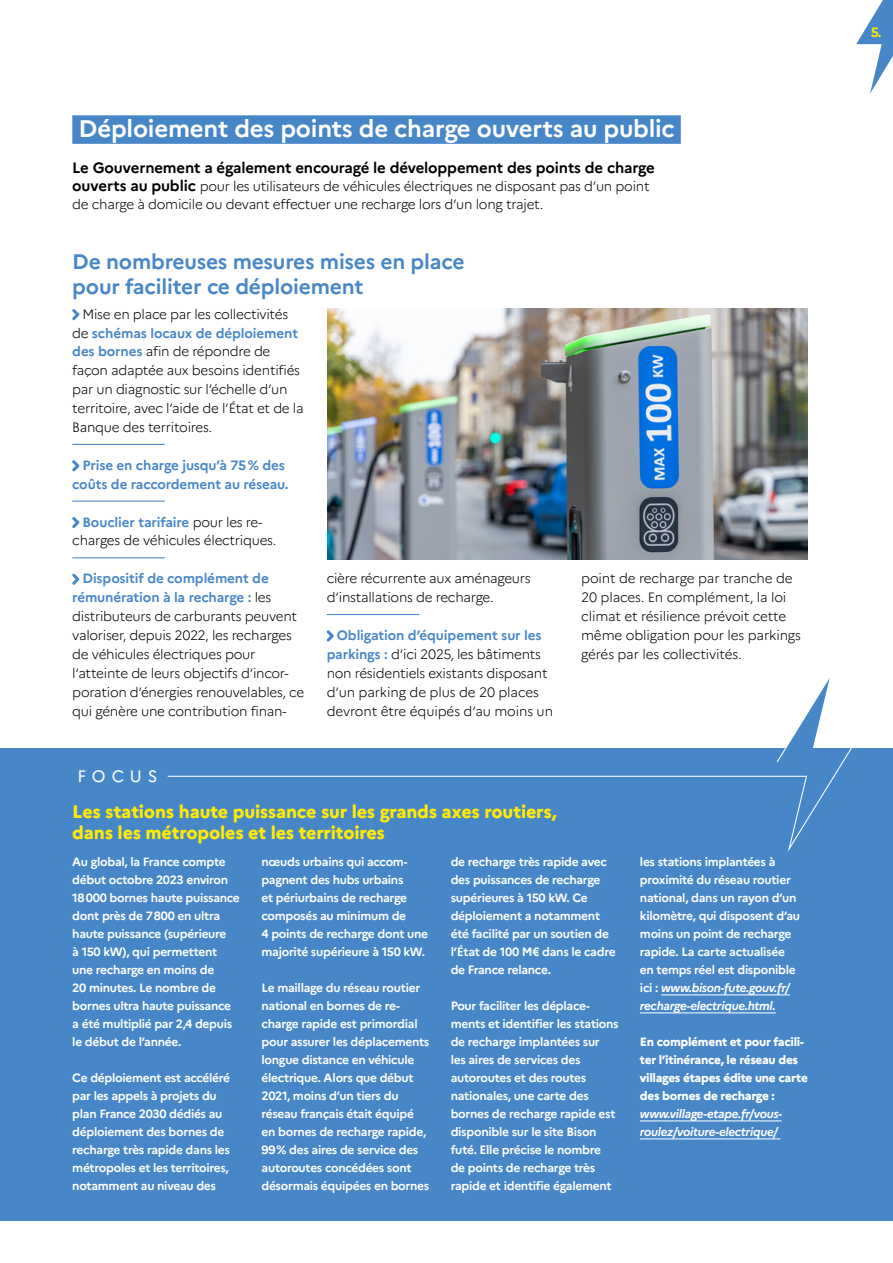
<style>
.page{position:relative;width:893px;height:1263px;background:#fff}
.page>*{position:absolute;margin:0;border:0;box-sizing:border-box;transform-origin:0 0}
.t1{font:700 24px "Marianne";letter-spacing:-.01em;color:#fff}
.t2{font:700 21px/25.5px "Marianne";letter-spacing:-.01em;color:#4887c7}
.t3{font:800 18px/21px "Marianne";letter-spacing:-.01em;color:#ffea07}
.t4{font:16.5px "Marianne";letter-spacing:.35em;color:#fff}
.t5{font:700 15px "Marianne";letter-spacing:-.01em;color:#000}
.t6{font:300 13.5px/18.9px "Marianne";letter-spacing:-.02em;color:#000}
.t7{font:700 13.5px/18.9px "Marianne";letter-spacing:-.01em;color:#4887c7;text-align:center}
.t8{font:700 13.5px "Marianne";color:#ffea07}
.t9{font:700 12px/18px "Marianne";letter-spacing:-.025em;color:#fff}
.t10{font:800 12px/18px "Marianne";letter-spacing:-.025em;color:#fff}
.t11{font:italic 700 12px/18px "Marianne";letter-spacing:-.025em;color:#fff}
.s1{font-weight:700;font-size:15px}
.s2{font-weight:700;color:#4887c7}
.s3{font-style:italic}
</style>
<div class="page">
<svg style="left:72px;top:309px;width:7px;height:11px"></svg>
<hr style="left:72px;top:444px;width:93px;height:1px;background:#4887c7">
<svg style="left:72px;top:460px;width:7px;height:11px"></svg>
<hr style="left:72px;top:501px;width:93px;height:1px;background:#4887c7">
<svg style="left:72px;top:517px;width:7px;height:11px"></svg>
<hr style="left:72px;top:557px;width:93px;height:1px;background:#4887c7">
<svg style="left:72px;top:573px;width:7px;height:12px"></svg>
<hr style="left:327px;top:614px;width:92px;height:1px;background:#4887c7">
<svg style="left:327px;top:630px;width:7px;height:11px"></svg>
<div style="left:72px;top:115px;width:609px;height:29px;background:#4887c7"></div>
<img style="left:327px;top:308px;width:481px;height:251px">
<div style="left:0;top:748px;width:893px;height:472px;background:#4887c7"></div>
<svg style="left:767px;top:678px;width:85px;height:174px"></svg>
<hr style="left:661px;top:994px;width:129px;height:1px;background:#fff">
<hr style="left:640px;top:1012px;width:136px;height:1px;background:#fff">
<hr style="left:640px;top:1120px;width:141px;height:1px;background:#fff">
<hr style="left:640px;top:1138px;width:140px;height:1px;background:#fff">
<hr style="left:168px;top:776px;width:600px;height:1px;background:#fff">
<svg style="left:856px;top:0;width:37px;height:94px"></svg>
<div style="left:883px;top:0;width:10px;height:34px;background:#4887c7"></div>
<h1 class="t1" style="left:79px;top:110px;width:598px">Déploiement des points de charge ouverts au public</h1>
<p class="t5" style="left:72px;top:156px;width:584px">Le Gouvernement a également encouragé le développement des points de charge</p>
<p class="t6" style="left:72px;top:176px;width:579px;line-height:18px"><span class="s1">ouverts au public</span> pour les utilisateurs de véhicules électriques ne disposant pas d’un point de charge à domicile ou devant effectuer une recharge lors d’un long trajet.</p>
<h2 class="t2" style="left:72px;top:247px;width:394px">De nombreuses mesures mises en place pour faciliter ce déploiement</h2>
<p class="t6" style="left:72px;top:303px;width:233px;text-indent:10px">Mise en place par les collectivités de <span class="s2">schémas locaux de déploiement des bornes</span> afin de répondre de façon adaptée aux besoins identifiés par un diagnostic sur l’échelle d’un territoire, avec l’aide de l’État et de la Banque des territoires.</p>
<p class="t7" style="left:72px;top:454px;width:218px">Prise en charge jusqu’à 75 % des coûts de raccordement au réseau.</p>
<p class="t6" style="left:72px;top:511px;width:206px;text-align:center"><span class="s2">Bouclier tarifaire</span> pour les re&shy;charges de véhicules électriques.</p>
<p class="t6" style="left:72px;top:568px;width:233px;text-indent:10px"><span class="s2">Dispositif de complément de rémunération à la recharge :</span> les distributeurs de carburants peuvent valoriser, depuis 2022, les recharges de véhicules électriques pour l’atteinte de leurs objectifs d’incor&shy;poration d’énergies renouvelables, ce qui génère une contribution finan-</p>
<p class="t6" style="left:327px;top:568px;width:206px">cière récurrente aux aménageurs d’installations de recharge.</p>
<p class="t6" style="left:327px;top:625px;width:228px;text-indent:10px"><span class="s2">Obligation d’équipement sur les parkings :</span> d’ici 2025, les bâtiments non résidentiels existants disposant d’un parking de plus de 20 places devront être équipés d’au moins un</p>
<h3 class="t4" style="left:78px;top:763px;width:81px">FOCUS</h3>
<h3 class="t3" style="left:72px;top:800px;width:486px">Les stations haute puissance sur les grands axes routiers, dans les métropoles et les territoires</h3>
<p class="t6" style="left:581px;top:568px;width:221px">point de recharge par tranche de<br>20 places. En complément, la loi climat et résilience prévoit cette même obligation pour les parkings gérés par les collectivités.</p>
<p class="t9" style="left:72px;top:852px;width:169px">Au global, la France compte début octobre 2023 environ<br>18 000 bornes haute puissance dont près de 7 800 en ultra haute puissance (supérieure<br>à 150 kW), qui permettent une recharge en moins de<br>20 minutes. Le nombre de bornes ultra haute puissance a été multiplié par 2,4 depuis le début de l’année.</p>
<p class="t9" style="left:72px;top:1068px;width:159px">Ce déploiement est accéléré par les appels à projets du plan France 2030 dédiés au déploiement des bornes de recharge très rapide dans les métropoles et les territoires, notamment au niveau des</p>
<p class="t9" style="left:261px;top:852px;width:168px">nœuds urbains qui accom&shy;pagnent des hubs urbains<br>et périurbains de recharge composés au minimum de<br>4 points de recharge dont une majorité supérieure à 150 kW.</p>
<p class="t9" style="left:261px;top:978px;width:169px">Le maillage du réseau routier national en bornes de re&shy;charge rapide est primordial pour assurer les déplacements longue distance en véhicule électrique. Alors que début<br>2021, moins d’un tiers du réseau français était équipé en bornes de recharge rapide,<br>99 % des aires de service des autoroutes concédées sont désormais équipées en bornes</p>
<p class="t9" style="left:451px;top:852px;width:166px">de recharge très rapide avec des puissances de recharge supérieures à 150 kW. Ce déploiement a notamment été facilité par un soutien de l’État de 100 M€ dans le cadre de France relance.</p>
<p class="t9" style="left:451px;top:996px;width:169px">Pour faciliter les déplace&shy;ments et identifier les stations de recharge implantées sur<br>les aires de services des autoroutes et des routes nationales, une carte des bornes de recharge rapide est disponible sur le site Bison futé. Elle précise le nombre<br>de points de recharge très rapide et identifie également</p>
<p class="t9" style="left:640px;top:852px;width:162px">les stations implantées à proximité du réseau routier national, dans un rayon d’un kilomètre, qui disposent d’au moins un point de recharge rapide. La carte actualisée en temps réel est disponible ici : <span class="s3">www.bison-fute.gouv.fr/ recharge-electrique.html.</span></p>
<p class="t10" style="left:640px;top:1032px;width:169px">En complément et pour facili&shy;ter l’itinérance, le réseau des villages étapes édite une carte des bornes de recharge :</p>
<p class="t11" style="left:640px;top:1104px;width:144px">www.village-etape.fr/vous&shy;roulez/voiture-electrique/</p>
<p class="t8" style="left:871px;top:22px;width:12px">5.</p>
</div>
